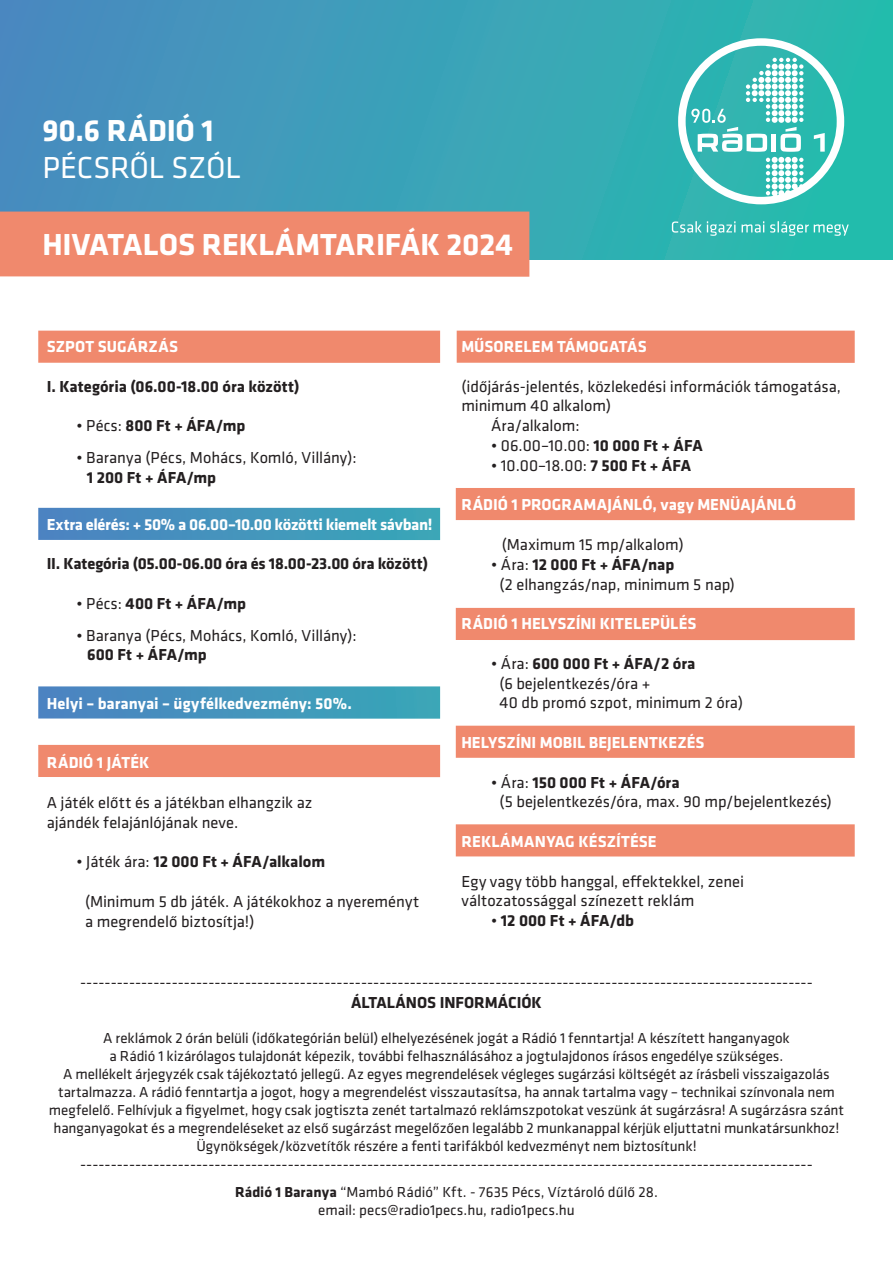
<style>
.page{position:relative;width:893px;height:1263px;background:#fff}
.page>*{position:absolute;margin:0;border:0;box-sizing:border-box;transform-origin:0 0}
.t1{font:700 31.5px "Klavika";color:#fff}
.t2{font:31.5px "Klavika";letter-spacing:-.005em;color:#fff}
.t3{font:16.5px/19.8px "Klavika";letter-spacing:-.005em;color:#231f20}
.t4{font:700 16.5px "Klavika";color:#231f20}
.t5{font:700 16.5px "Klavika";color:#fff}
.t6{font:700 16.5px "Klavika";letter-spacing:-.02em;color:#fff}
.t7{font:15px/18px "Klavika";letter-spacing:-.005em;color:#231f20;text-align:center}
.s1{font-weight:400}
.s2{font-weight:700}
</style>
<div class="page">
<div style="left:38px;top:331px;width:402px;height:32px;background:#f0896d"></div>
<div style="left:457px;top:331px;width:398px;height:32px;background:#f0896d"></div>
<div style="left:38px;top:508px;width:402px;height:32px;background:linear-gradient(to right,#4d82c1,#39a7b7)"></div>
<div style="left:38px;top:686px;width:402px;height:33px;background:linear-gradient(to right,#4d82c1,#39a7b7)"></div>
<div style="left:38px;top:745px;width:402px;height:32px;background:#f0896d"></div>
<div style="left:456px;top:726px;width:399px;height:32px;background:#f0896d"></div>
<div style="left:456px;top:824px;width:399px;height:32px;background:#f0896d"></div>
<div style="left:456px;top:608px;width:399px;height:32px;background:#f0896d"></div>
<div style="left:456px;top:488px;width:399px;height:32px;background:#f0896d"></div>
<div style="left:0;top:0;width:893px;height:259px;background:linear-gradient(to right,#4c8ac1,#26bead)"></div>
<svg style="left:678px;top:38px;width:166px;height:166px"></svg>
<svg style="left:672px;top:221px;width:63px;height:15px"></svg>
<svg style="left:742px;top:221px;width:22px;height:12px"></svg>
<svg style="left:770px;top:221px;width:79px;height:15px"></svg>
<div style="left:0;top:212px;width:529px;height:65px;background:#f0896d"></div>
<p class="t1" style="left:43px;top:113px;width:173px">90.6 RÁDIÓ 1</p>
<p class="t2" style="left:43px;top:151px;width:200px">PÉCSRŐL SZÓL</p>
<p class="t1" style="left:43px;top:228px;width:472px">HIVATALOS REKLÁMTARIFÁK 2024</p>
<p class="t5" style="left:47px;top:337px;width:133px">SZPOT SUGÁRZÁS</p>
<p class="t4" style="left:47px;top:377px;width:254px">I. Kategória (06.00-18.00 óra között)</p>
<p class="t4" style="left:77px;top:417px;width:170px"><span class="s1">• Pécs:</span> 800 Ft + ÁFA/mp</p>
<p class="t3" style="left:77px;top:448px;width:281px">• Baranya (Pécs, Mohács, Komló, Villány):</p>
<p class="t4" style="left:87px;top:468px;width:131px">1 200 Ft + ÁFA/mp</p>
<p class="t6" style="left:47px;top:515px;width:387px">Extra elérés: + 50% a 06.00–10.00 közötti kiemelt sávban!</p>
<p class="t4" style="left:47px;top:555px;width:383px">II. Kategória (05.00-06.00 óra és 18.00-23.00 óra között)</p>
<p class="t4" style="left:77px;top:594px;width:171px"><span class="s1">• Pécs:</span> 400 Ft + ÁFA/mp</p>
<p class="t3" style="left:77px;top:625px;width:281px">• Baranya (Pécs, Mohács, Komló, Villány):</p>
<p class="t4" style="left:87px;top:646px;width:121px">600 Ft + ÁFA/mp</p>
<p class="t5" style="left:47px;top:694px;width:307px">Helyi – baranyai – ügyfélkedvezmény: 50%.</p>
<p class="t5" style="left:47px;top:754px;width:104px">RÁDIÓ 1 JÁTÉK</p>
<p class="t3" style="left:47px;top:793px;width:267px">A játék előtt és a játékban elhangzik az</p>
<p class="t3" style="left:47px;top:812px;width:193px">ajándék felajánlójának neve.</p>
<p class="t4" style="left:77px;top:853px;width:250px"><span class="s1">• Játék ára:</span> 12 000 Ft + ÁFA/alkalom</p>
<p class="t3" style="left:85px;top:892px;width:336px">(Minimum 5 db játék. A játékokhoz a nyereményt</p>
<p class="t3" style="left:85px;top:911px;width:171px">a megrendelő biztosítja!)</p>
<p class="t5" style="left:461px;top:337px;width:187px">MŰSORELEM TÁMOGATÁS</p>
<p class="t3" style="left:461px;top:376px;width:381px">(időjárás-jelentés, közlekedési információk támogatása, minimum 40 alkalom)</p>
<p class="t3" style="left:491px;top:416px;width:90px">Ára/alkalom:</p>
<p class="t3" style="left:491px;top:436px;width:213px">• 06.00–10.00: <span class="s2">10 000 Ft + ÁFA</span></p>
<p class="t3" style="left:491px;top:456px;width:201px">• 10.00–18.00: <span class="s2">7 500 Ft + ÁFA</span></p>
<p class="t5" style="left:461px;top:496px;width:336px">RÁDIÓ 1 PROGRAMAJÁNLÓ, vagy MENÜAJÁNLÓ</p>
<p class="t3" style="left:502px;top:535px;width:183px">(Maximum 15 mp/alkalom)</p>
<p class="t4" style="left:491px;top:555px;width:185px"><span class="s1">• Ára:</span> 12 000 Ft + ÁFA/nap</p>
<p class="t3" style="left:500px;top:574px;width:237px">(2 elhangzás/nap, minimum 5 nap)</p>
<p class="t5" style="left:461px;top:615px;width:237px">RÁDIÓ 1 HELYSZÍNI KITELEPÜLÉS</p>
<p class="t4" style="left:491px;top:654px;width:206px"><span class="s1">• Ára:</span> 600 000 Ft + ÁFA/2 óra</p>
<p class="t3" style="left:500px;top:673px;width:152px">(6 bejelentkezés/óra +</p>
<p class="t3" style="left:500px;top:693px;width:245px">40 db promó szpot, minimum 2 óra)</p>
<p class="t5" style="left:461px;top:733px;width:245px">HELYSZÍNI MOBIL BEJELENTKEZÉS</p>
<p class="t4" style="left:491px;top:773px;width:190px"><span class="s1">• Ára:</span> 150 000 Ft + ÁFA/óra</p>
<p class="t3" style="left:500px;top:792px;width:334px">(5 bejelentkezés/óra, max. 90 mp/bejelentkezés)</p>
<p class="t5" style="left:461px;top:832px;width:197px">REKLÁMANYAG KÉSZÍTÉSE</p>
<p class="t3" style="left:461px;top:871px;width:284px">Egy vagy több hanggal, effektekkel, zenei</p>
<p class="t3" style="left:461px;top:891px;width:234px">változatossággal színezett reklám</p>
<p class="t4" style="left:491px;top:912px;width:144px"><span class="s1">•</span> 12 000 Ft + ÁFA/db</p>
<p class="t3" style="left:80px;top:973px;width:734px">------------------------------------------------------------------------------------------------------------------------</p>
<p class="t4" style="left:351px;top:994px;width:192px">ÁLTALÁNOS INFORMÁCIÓK</p>
<p class="t7" style="left:103px;top:1029px;width:688px">A reklámok 2 órán belüli (időkategórián belül) elhelyezésének jogát a Rádió 1 fenntartja! A készített hanganyagok</p>
<p class="t7" style="left:110px;top:1047px;width:675px">a Rádió 1 kizárólagos tulajdonát képezik, további felhasználásához a jogtulajdonos írásos engedélye szükséges.</p>
<p class="t7" style="left:49px;top:1065px;width:797px">A mellékelt árjegyzék csak tájékoztató jellegű. Az egyes megrendelések végleges sugárzási költségét az írásbeli visszaigazolás tartalmazza. A rádió fenntartja a jogot, hogy a megrendelést visszautasítsa, ha annak tartalma vagy – technikai színvonala nem megfelelő. Felhívjuk a figyelmet, hogy csak jogtiszta zenét tartalmazó reklámszpotokat veszünk át sugárzásra! A sugárzásra szánt hanganyagokat és a megrendeléseket az első sugárzást megelőzően legalább 2 munkanappal kérjük eljuttatni munkatársunkhoz!</p>
<p class="t7" style="left:196px;top:1137px;width:502px">Ügynökségek/közvetítők részére a fenti tarifákból kedvezményt nem biztosítunk!</p>
<p class="t3" style="left:80px;top:1155px;width:734px">------------------------------------------------------------------------------------------------------------------------</p>
<p class="t7" style="left:235px;top:1183px;width:424px"><span class="s2">Rádió 1 Baranya</span> “Mambó Rádió” Kft. - 7635 Pécs, Víztároló dűlő 28.</p>
<p class="t7" style="left:318px;top:1201px;width:258px">email: pecs@radio1pecs.hu, radio1pecs.hu</p>
</div>
